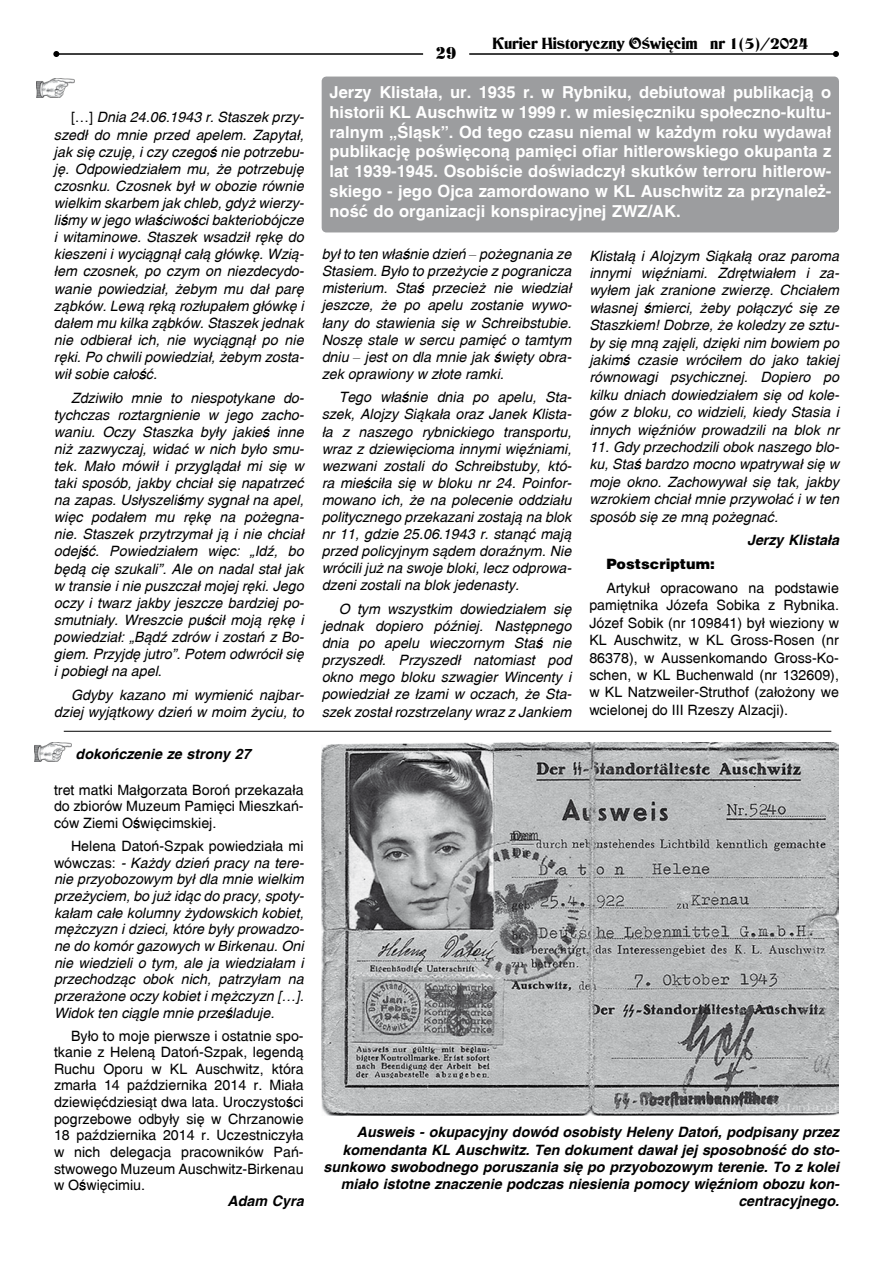
<style>
.page{position:relative;width:893px;height:1263px;background:#fff}
.page>*{position:absolute;margin:0;border:0;box-sizing:border-box;transform-origin:0 0}
.t1{font:18px "Frontierpl";color:#000}
.t2{font:700 16.5px/19.8px "Switzerland";color:#fff;text-align:justify}
.t3{font:15.75px "EFN Werset";color:#000}
.t4{font:italic 14.25px/17.1px "Switzerland";color:#000;text-align:justify}
.t5{font:14.25px/16.6px "Switzerland";color:#000;text-align:justify}
.t6{font:italic 700 14.25px/17.1px "Switzerland";color:#000;text-align:right}
.t7{font:900 14.25px "Switzerland";color:#000}
.s1{font-style:normal}
.s2{font-family:"Times New Roman"}
</style>
<div class="page">
<hr style="left:469px;top:53px;width:367px;height:2px;background:#000">
<svg style="left:833px;top:51px;width:6px;height:6px"></svg>
<hr style="left:56px;top:53px;width:367px;height:2px;background:#000">
<svg style="left:53px;top:51px;width:6px;height:6px"></svg>
<div style="left:322px;top:77px;width:517px;height:155px;background:#9c9d9f"></div>
<img style="left:37px;top:78px;width:37px;height:19px">
<hr style="left:64px;top:731px;width:767px;height:1px;background:#000">
<img style="left:34px;top:743px;width:38px;height:18px">
<img style="left:322px;top:742px;width:517px;height:373px">
<p class="t4" style="left:54px;top:109px;width:252px;text-indent:17px"><span class="s1">[…]</span> Dnia 24.06.1943 r. Staszek przy&shy;szedł do mnie przed apelem. Zapytał, jak się czuję, i czy czegoś nie potrzebu&shy;ję. Odpowiedziałem mu, że potrzebuję czosnku. Czosnek był w obozie równie wielkim skarbem jak chleb, gdyż wierzy&shy;liśmy w jego właściwości bakteriobójcze i witaminowe. Staszek wsadził rękę do kieszeni i wyciągnął całą główkę. Wzią&shy;łem czosnek, po czym on niezdecydo&shy;wanie powiedział, żebym mu dał parę ząbków. Lewą ręką rozłupałem główkę i dałem mu kilka ząbków. Staszek jednak nie odbierał ich, nie wyciągnął po nie ręki. Po chwili powiedział, żebym zosta&shy;wił sobie całość.</p>
<p class="t4" style="left:54px;top:389px;width:252px;text-indent:17px">Zdziwiło mnie to niespotykane do&shy;tychczas roztargnienie w jego zacho&shy;waniu. Oczy Staszka były jakieś inne niż zazwyczaj, widać w nich było smu&shy;tek. Mało mówił i przyglądał mi się w taki sposób, jakby chciał się napatrzeć na zapas. Usłyszeliśmy sygnał na apel, więc podałem mu rękę na pożegna&shy;nie. Staszek przytrzymał ją i nie chciał odejść. Powiedziałem więc: „Idź, bo będą cię szukali”. Ale on nadal stał jak w transie i nie puszczał mojej ręki. Jego oczy i twarz jakby jeszcze bardziej po&shy;smutniały. Wreszcie puścił moją rękę i powiedział: „Bądź zdrów i zostań z Bo&shy;giem. Przyjdę jutro”. Potem odwrócił się i pobiegł na apel<span class="s1">.</span></p>
<p class="t4" style="left:54px;top:686px;width:251px;text-align:right">Gdyby kazano mi wymienić najbar&shy;dziej wyjątkowy dzień w moim życiu, to</p>
<p class="t6" style="left:76px;top:745px;width:177px">dokończenie ze strony 27</p>
<p class="t5" style="left:54px;top:781px;width:251px">tret matki Małgorzata Boroń przekazała do zbiorów Muzeum Pamięci Mieszkań&shy;ców Ziemi Oświęcimskiej.</p>
<p class="t4" style="left:54px;top:838px;width:251px;line-height:16.6px;text-indent:17px"><span class="s1">Helena Datoń-Szpak powiedziała mi wówczas:</span> - Każdy dzień pracy na tere&shy;nie przyobozowym był dla mnie wielkim przeżyciem, bo już idąc do pracy, spoty&shy;kałam całe kolumny żydowskich kobiet, mężczyzn i dzieci, które były prowadzo&shy;ne do komór gazowych w Birkenau. Oni nie wiedzieli o tym, ale ja wiedziałam i przechodząc obok nich, patrzyłam na przerażone oczy kobiet i mężczyzn […].<br>Widok ten ciągle mnie prześladuje.</p>
<p class="t5" style="left:54px;top:1027px;width:251px;text-indent:17px">Było to moje pierwsze i ostatnie spo&shy;tkanie z Heleną Datoń-Szpak, legendą Ruchu Oporu w KL Auschwitz, która zmarła 14 października 2014 r. Miała dziewięćdziesiąt dwa lata. Uroczystości pogrzebowe odbyły się w Chrzanowie 18 października 2014 r. Uczestniczyła w nich delegacja pracowników Pań&shy;stwowego Muzeum Auschwitz-Birkenau w Oświęcimiu.</p>
<p class="t6" style="left:228px;top:1192px;width:78px">Adam Cyra</p>
<p class="t1" style="left:436px;top:43px;width:22px">29</p>
<p class="t3" style="left:492px;top:33px;width:317px">Kurier Historyczny Oświęcim nr 1(5)/2024</p>
<p class="t2" style="left:330px;top:82px;width:503px">Jerzy Klistała, ur. 1935 r. w Rybniku, debiutował publikacją o historii KL Auschwitz w 1999 r. w miesięczniku społeczno-kultu&shy;ralnym „Śląsk”. Od tego czasu niemal w każdym roku wydawał publikację poświęconą pamięci ofiar hitlerowskiego okupanta z lat 1939-1945. Osobiście doświadczył skutków terroru hitlerow&shy;skiego - jego Ojca zamordowano w KL Auschwitz za przynależ&shy;ność do organizacji konspiracyjnej ZWZ/AK.</p>
<p class="t4" style="left:322px;top:246px;width:252px">był to ten właśnie dzień <span class="s2">–</span> pożegnania ze Stasiem. Było to przeżycie z pogranicza misterium. Staś przecież nie wiedział jeszcze, że po apelu zostanie wywo&shy;łany do stawienia się w Schreibstubie.<br>Noszę stale w sercu pamięć o tamtym dniu <span class="s2">–</span> jest on dla mnie jak święty obra&shy;zek oprawiony w złote ramki.</p>
<p class="t4" style="left:322px;top:389px;width:252px;text-indent:17px">Tego właśnie dnia po apelu, Sta&shy;szek, Alojzy Siąkała oraz Janek Klista&shy;ła z naszego rybnickiego transportu, wraz z dziewięcioma innymi więźniami, wezwani zostali do Schreibstuby, któ&shy;ra mieściła się w bloku nr 24. Poinfor&shy;mowano ich, że na polecenie oddziału politycznego przekazani zostają na blok nr 11, gdzie 25.06.1943 r. stanąć mają przed policyjnym sądem doraźnym. Nie wrócili już na swoje bloki, lecz odprowa&shy;dzeni zostali na blok jedenasty.</p>
<p class="t4" style="left:322px;top:600px;width:252px;text-indent:17px">O tym wszystkim dowiedziałem się jednak dopiero później. Następnego dnia po apelu wieczornym Staś nie przyszedł. Przyszedł natomiast pod okno mego bloku szwagier Wincenty i powiedział ze łzami w oczach, że Sta&shy;szek został rozstrzelany wraz z Jankiem</p>
<p class="t4" style="left:589px;top:247px;width:251px">Klistałą i Alojzym Siąkałą oraz paroma innymi więźniami. Zdrętwiałem i za&shy;wyłem jak zranione zwierzę. Chciałem własnej śmierci, żeby połączyć się ze Staszkiem! Dobrze, że koledzy ze sztu&shy;by się mną zajęli, dzięki nim bowiem po jakimś czasie wróciłem do jako takiej równowagi psychicznej. Dopiero po kilku dniach dowiedziałem się od kole&shy;gów z bloku, co widzieli, kiedy Stasia i innych więźniów prowadzili na blok nr</p>
<p class="t4" style="left:589px;top:438px;width:251px">11. Gdy przechodzili obok naszego blo&shy;ku, Staś bardzo mocno wpatrywał się w moje okno. Zachowywał się tak, jakby wzrokiem chciał mnie przywołać i w ten sposób się ze mną pożegnać.</p>
<p class="t6" style="left:747px;top:532px;width:93px">Jerzy Klistała</p>
<p class="t7" style="left:606px;top:556px;width:110px">Postscriptum:</p>
<p class="t5" style="left:589px;top:579px;width:251px;line-height:17.4px;text-indent:17px">Artykuł opracowano na podstawie pamiętnika Józefa Sobika z Rybnika.<br>Józef Sobik (nr 109841) był wieziony w KL Auschwitz, w KL Gross-Rosen (nr 86378), w Aussenkomando Gross-Ko&shy;schen, w KL Buchenwald (nr 132609), w KL Natzweiler-Struthof (założony we wcielonej do III Rzeszy Alzacji).</p>
<p class="t6" style="left:324px;top:1124px;width:518px">Ausweis - okupacyjny dowód osobisty Heleny Datoń, podpisany przez komendanta KL Auschwitz. Ten dokument dawał jej sposobność do sto&shy;sunkowo swobodnego poruszania się po przyobozowym terenie. To z kolei miało istotne znaczenie podczas niesienia pomocy więźniom obozu kon&shy;centracyjnego.</p>
</div>
